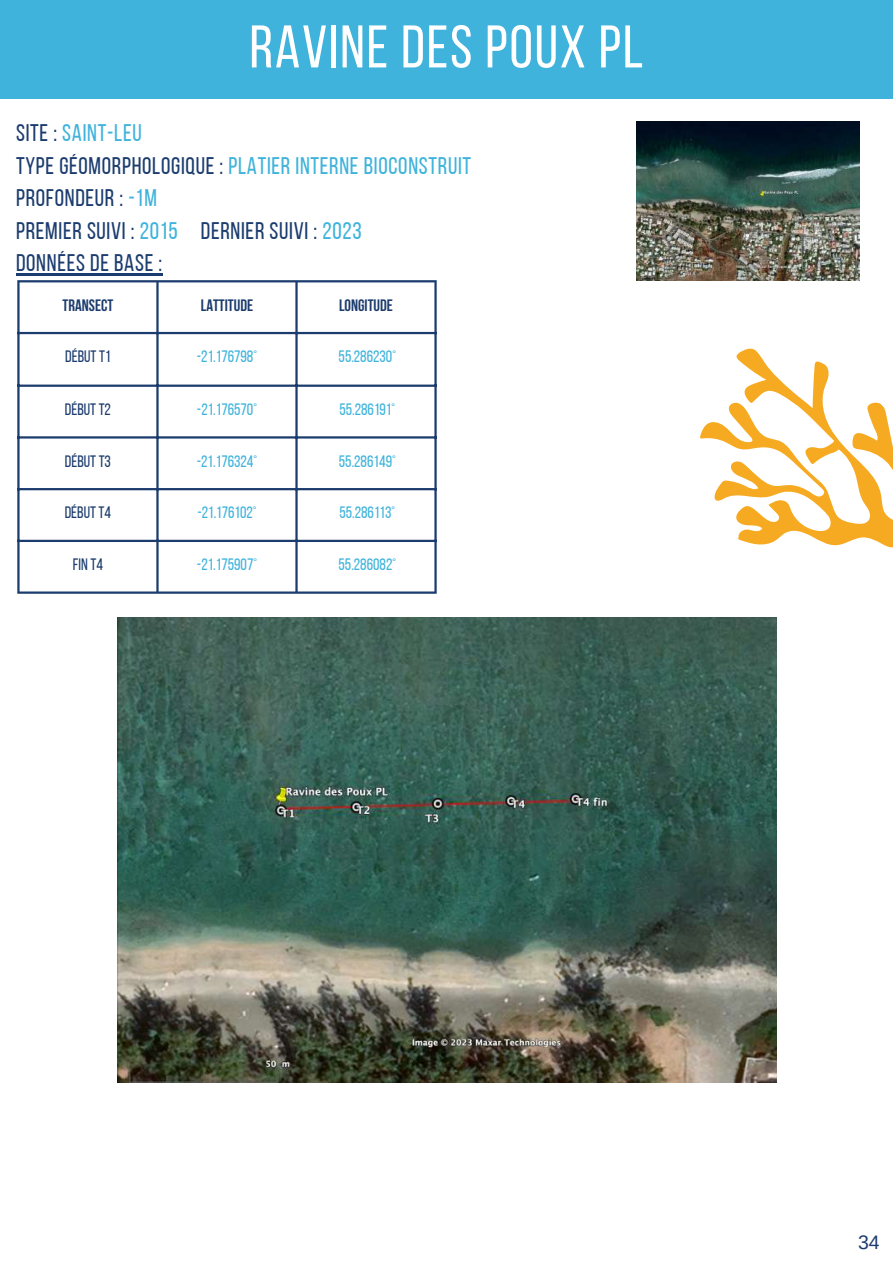
<style>
.page{position:relative;width:893px;height:1264px;background:#fff}
.page>*{position:absolute;margin:0;border:0;box-sizing:border-box;transform-origin:0 0}
.t1{font:60px "Bebas Neue";letter-spacing:.03em;color:#fff}
.t2{font:24px/32.5px "Bebas Neue";letter-spacing:.03em;color:#1b3c6e}
.t3{font:19.5px "Arimo";color:#1b3c6e}
.t4{font:16.5px "Bebas Neue";color:#3fb3db}
.t5{font:16.5px "Bebas Neue";color:#1c3c6e}
.t6{font:700 16.5px "Bebas Neue";color:#1c3c6e}
.s1{color:#3fb3db}
</style>
<div class="page">
<div style="left:0;top:0;width:892px;height:99px;background:#3fb3db"></div>
<hr style="left:17px;top:282px;width:3px;height:309px;background:#1b3c6e">
<hr style="left:156px;top:282px;width:3px;height:309px;background:#1b3c6e">
<hr style="left:295px;top:282px;width:2px;height:309px;background:#1b3c6e">
<hr style="left:434px;top:282px;width:2px;height:309px;background:#1b3c6e">
<hr style="left:17px;top:280px;width:419px;height:2px;background:#1b3c6e">
<hr style="left:17px;top:332px;width:419px;height:2px;background:#1b3c6e">
<hr style="left:17px;top:384px;width:419px;height:3px;background:#1b3c6e">
<hr style="left:17px;top:436px;width:419px;height:2px;background:#1b3c6e">
<hr style="left:17px;top:488px;width:419px;height:2px;background:#1b3c6e">
<hr style="left:17px;top:540px;width:419px;height:2px;background:#1b3c6e">
<hr style="left:17px;top:591px;width:419px;height:2px;background:#1b3c6e">
<svg style="left:700px;top:348px;width:192px;height:276px"></svg>
<img style="left:636px;top:122px;width:223px;height:158px">
<img style="left:117px;top:617px;width:659px;height:465px">
<hr style="left:16px;top:273px;width:147px;height:3px;background:#1b3c6e">
<h1 class="t1" style="left:249px;top:22px;width:395px">RAVINE DES POUX PL</h1>
<p class="t2" style="left:16px;top:119px;width:456px">SITE : <span class="s1">SAINT-LEU<br></span>TYPE GÉOMORPHOLOGIQUE : <span class="s1">PLATIER INTERNE BIOCONSTRUIT<br></span>PROFONDEUR : <span class="s1">-1M<br></span>PREMIER SUIVI : <span class="s1">2015</span> DERNIER SUIVI : <span class="s1">2023<br></span>DONNÉES DE BASE :</p>
<p class="t6" style="left:63px;top:298px;width:52px">TRANSECT</p>
<p class="t6" style="left:201px;top:298px;width:54px">LATTITUDE</p>
<p class="t6" style="left:339px;top:298px;width:55px">LONGITUDE</p>
<p class="t5" style="left:65px;top:350px;width:47px">DÉBUTT1</p>
<p class="t4" style="left:197px;top:350px;width:62px">-21.176798°</p>
<p class="t4" style="left:338px;top:350px;width:59px">55.286230°</p>
<p class="t5" style="left:65px;top:402px;width:48px">DÉBUTT2</p>
<p class="t4" style="left:197px;top:402px;width:61px">-21.176570°</p>
<p class="t4" style="left:339px;top:402px;width:57px">55.286191°</p>
<p class="t5" style="left:65px;top:454px;width:48px">DÉBUTT3</p>
<p class="t4" style="left:197px;top:454px;width:62px">-21.176324°</p>
<p class="t4" style="left:339px;top:454px;width:58px">55.286149°</p>
<p class="t5" style="left:65px;top:506px;width:48px">DÉBUTT4</p>
<p class="t4" style="left:197px;top:506px;width:61px">-21.176102°</p>
<p class="t4" style="left:339px;top:506px;width:57px">55.286113°</p>
<p class="t5" style="left:73px;top:557px;width:32px">FIN T4</p>
<p class="t4" style="left:197px;top:557px;width:61px">-21.175907°</p>
<p class="t4" style="left:338px;top:557px;width:59px">55.286082°</p>
<p class="t3" style="left:858px;top:1231px;width:23px">34</p>
</div>
